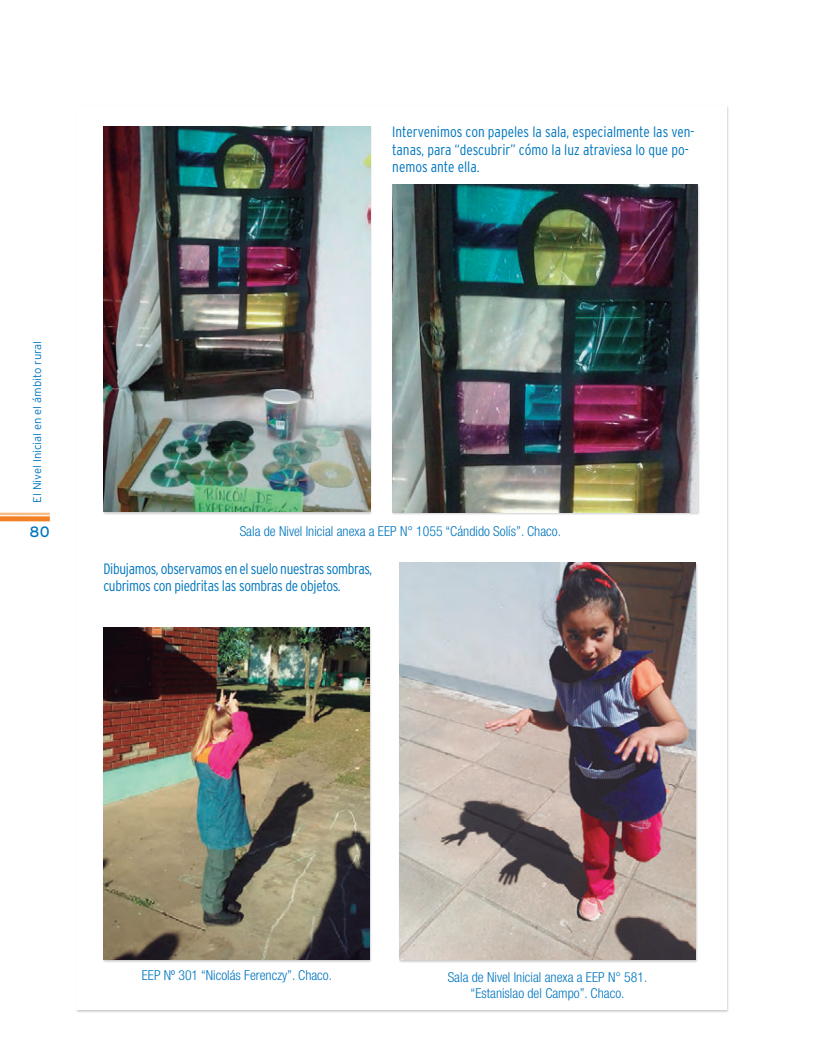
<style>
.page{position:relative;width:815px;height:1063px;background:#fff}
.page>*{position:absolute;margin:0;border:0;box-sizing:border-box;transform-origin:0 0}
.t1{font:300 condensed 15px/17.5px "Interstate";letter-spacing:-.01em;color:#0076be}
.t2{font:15px "Interstate";color:#0076be}
.t3{font:300 condensed 13.75px/16.5px "Helvetica Neue LT Std";color:#0076be;text-align:center}
.t4{font:300 11.25px "Interstate";color:#0076be}
</style>
<div class="page">
<img style="left:103px;top:126px;width:267px;height:386px">
<img style="left:392px;top:184px;width:305px;height:328px">
<hr style="left:0;top:513px;width:50px;height:2px;background:#fbbb87">
<div style="left:0;top:516px;width:50px;height:5px;background:#f48026"></div>
<img style="left:399px;top:563px;width:297px;height:397px">
<img style="left:103px;top:628px;width:266px;height:332px">
<p class="t1" style="left:392px;top:123px;width:304px">Intervenimos con papeles la sala, especialmente las ven&shy;tanas, para “descubrir” cómo la luz atraviesa lo que po&shy;nemos ante ella.</p>
<p class="t4" style="left:31px;top:503px;width:164px;rotate:-90deg">El Nivel Inicial en el ámbito rural</p>
<p class="t2" style="left:30px;top:524px;width:21px">80</p>
<p class="t3" style="left:240px;top:524px;width:323px">Sala de Nivel Inicial anexa a EEP N° 1055 “Cándido Solís”. Chaco.</p>
<p class="t1" style="left:103px;top:560px;width:270px">Dibujamos, observamos en el suelo nuestras sombras, cubrimos con piedritas las sombras de objetos.</p>
<p class="t3" style="left:142px;top:968px;width:192px">EEP Nº 301 “Nicolás Ferenczy”. Chaco.</p>
<p class="t3" style="left:448px;top:970px;width:201px">Sala de Nivel Inicial anexa a EEP N° 581. “Estanislao del Campo”. Chaco.</p>
</div>
